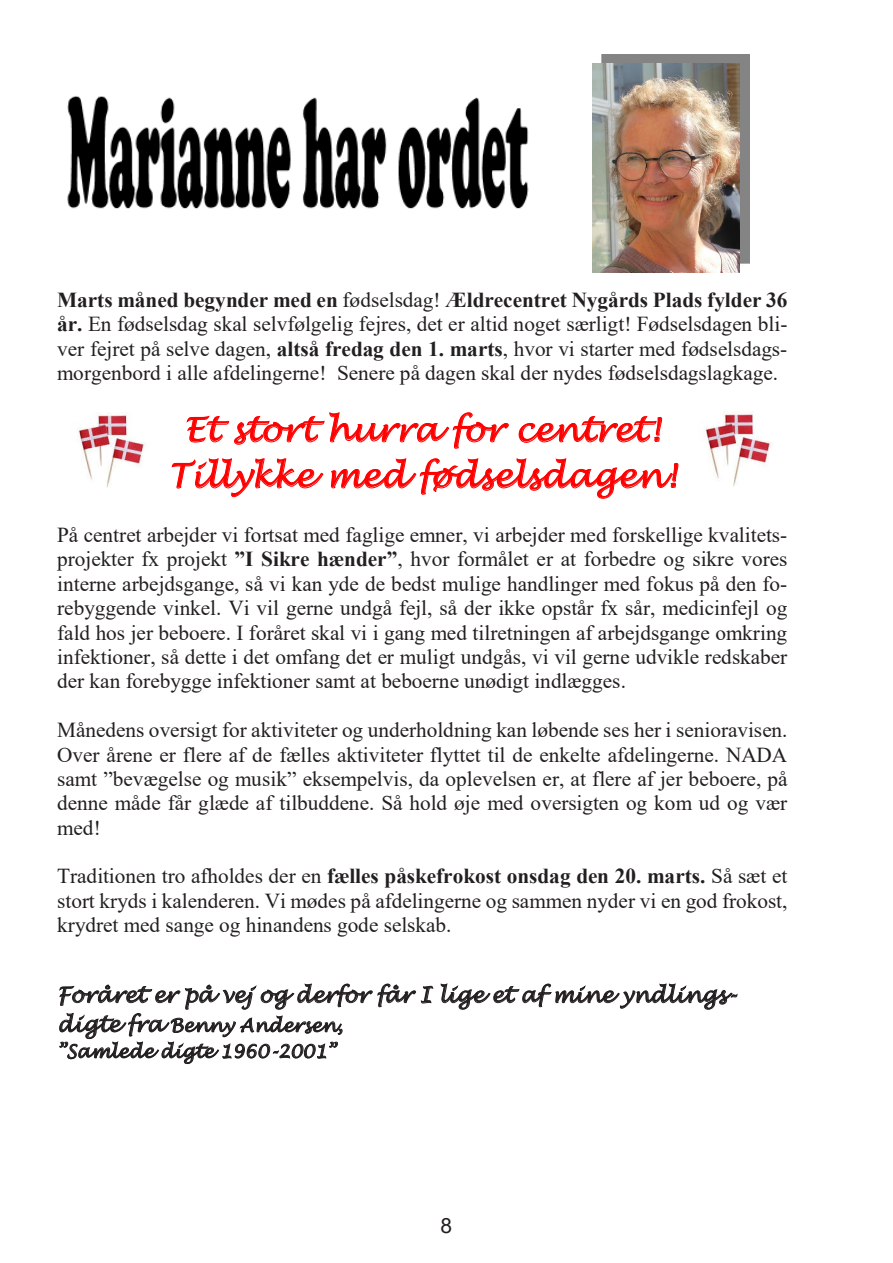
<style>
.page{position:relative;width:893px;height:1263px;background:#fff}
.page>*{position:absolute;margin:0;border:0;box-sizing:border-box;transform-origin:0 0}
.t1{font:italic 33.3px/46px "Lucida Handwriting";color:#f00;text-align:center}
.t2{font:21.3px/24.5px "Times New Roman";color:#231f20;text-align:justify}
.t3{font:italic 21.3px "Lucida Handwriting";color:#231f20}
.t4{font:21px "Arial";color:#231f20}
.t5{font:italic 18.15px/26px "Lucida Handwriting";color:#231f20}
.s1{font-weight:700}
.s2{font-size:21.3px}
</style>
<div class="page">
<img style="left:67px;top:95px;width:462px;height:114px">
<img style="left:592px;top:63px;width:148px;height:209px">
<img style="left:705px;top:411px;width:66px;height:76px">
<img style="left:78px;top:412px;width:67px;height:75px">
<p class="t2" style="left:57px;top:287px;width:732px"><span class="s1">Marts måned begynder med en</span> fødselsdag! <span class="s1">Ældrecentret Nygårds Plads fylder 36 år.</span> En fødselsdag skal selvfølgelig fejres, det er altid noget særligt! Fødselsdagen bli&shy;ver fejret på selve dagen, <span class="s1">altså fredag den 1. marts</span>, hvor vi starter med fødselsdags&shy;morgenbord i alle afdelingerne! Senere på dagen skal der nydes fødselsdagslagkage.</p>
<p class="t1" style="left:168px;top:408px;width:510px">Et stort hurra for centret!<br>Tillykke med fødselsdagen!</p>
<p class="t2" style="left:57px;top:522px;width:732px">På centret arbejder vi fortsat med faglige emner, vi arbejder med forskellige kvalitets&shy;projekter fx projekt <span class="s1">”I Sikre hænder”</span>, hvor formålet er at forbedre og sikre vores interne arbejdsgange, så vi kan yde de bedst mulige handlinger med fokus på den fo&shy;rebyggende vinkel. Vi vil gerne undgå fejl, så der ikke opstår fx sår, medicinfejl og fald hos jer beboere. I foråret skal vi i gang med tilretningen af arbejdsgange omkring infektioner, så dette i det omfang det er muligt undgås, vi vil gerne udvikle redskaber der kan forebygge infektioner samt at beboerne unødigt indlægges.</p>
<p class="t2" style="left:57px;top:717px;width:732px">Månedens oversigt for aktiviteter og underholdning kan løbende ses her i senioravisen.<br>Over årene er flere af de fælles aktiviteter flyttet til de enkelte afdelingerne. NADA samt ”bevægelse og musik” eksempelvis, da oplevelsen er, at flere af jer beboere, på denne måde får glæde af tilbuddene. Så hold øje med oversigten og kom ud og vær med!</p>
<p class="t2" style="left:57px;top:863px;width:732px">Traditionen tro afholdes der en <span class="s1">fælles påskefrokost onsdag den 20. marts.</span> Så sæt et stort kryds i kalenderen. Vi mødes på afdelingerne og sammen nyder vi en god frokost, krydret med sange og hinandens gode selskab.</p>
<p class="t3" style="left:57px;top:982px;width:681px">Foråret er på vej og derfor får I lige et af mine yndlings-</p>
<p class="t5" style="left:57px;top:1013px;width:287px"><span class="s2">digte fra</span> Benny Andersen, ”Samlede digte 1960-2001”</p>
<p class="t4" style="left:441px;top:1211px;width:13px">8</p>
</div>
